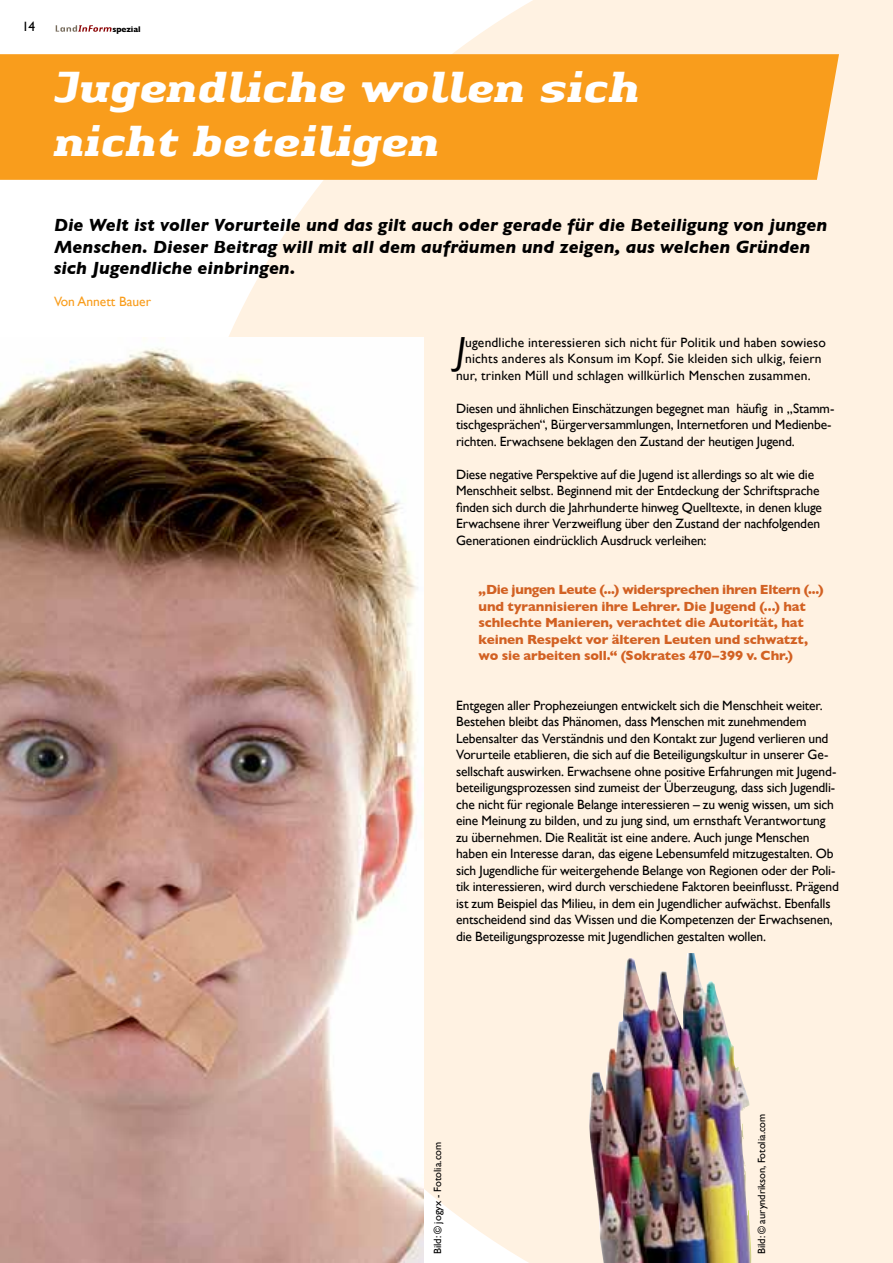
<style>
.page{position:relative;width:893px;height:1263px;background:#fff}
.page>*{position:absolute;margin:0;border:0;box-sizing:border-box;transform-origin:0 0}
.t1{font:italic 700 45px/54px "Authentic Serif Com";letter-spacing:-.015em;color:#fff}
.t2{font:italic 37.65px "Gill Sans";color:#000}
.t3{font:italic 700 18px/21.6px "Gill Sans";color:#000}
.t4{font:13.5px/16.5px "Gill Sans";letter-spacing:-.01em;color:#000}
.t5{font:700 13.5px/16.5px "Gill Sans";letter-spacing:-.01em;color:#d26123}
.t6{font:13.5px "Gill Sans";letter-spacing:.01em;color:#000}
.t7{font:13.5px "Gill Sans";letter-spacing:.015em;color:#000}
.t8{font:13.5px "Gill Sans";color:#f99d1c}
.t9{font:10.5px "Gill Sans";color:#000}
.t10{font:700 8.4px "Gill Sans";letter-spacing:-.015em;color:#000}
</style>
<div class="page">
<div style="left:228px;top:0;width:665px;height:1263px;background:#fff2e2"></div>
<svg style="left:56px;top:25px;width:56px;height:7px"></svg>
<div style="left:0;top:54px;width:839px;height:126px;background:#f99d1c"></div>
<img style="left:0;top:337px;width:424px;height:926px">
<img style="left:588px;top:953px;width:164px;height:310px">
<p class="t4" style="left:22px;top:18px;width:14px">14</p>
<p class="t10" style="left:112px;top:24px;width:30px">spezial</p>
<h1 class="t1" style="left:54px;top:61px;width:588px">Jugendliche wollen sich nicht beteiligen</h1>
<h3 class="t3" style="left:54px;top:214px;width:775px">Die Welt ist voller Vorurteile und das gilt auch oder gerade für die Beteiligung von jungen<br>Menschen. Dieser Beitrag will mit all dem aufräumen und zeigen, aus welchen Gründen sich Jugendliche einbringen.</h3>
<p class="t8" style="left:54px;top:294px;width:99px">Von Annett Bauer</p>
<h2 class="t2" style="left:456px;top:329px;width:11px">J</h2>
<p class="t6" style="left:465px;top:334px;width:362px">ugendliche interessieren sich nicht für Politik und haben sowieso</p>
<p class="t7" style="left:465px;top:351px;width:358px">nichts anderes als Konsum im Kopf. Sie kleiden sich ulkig, feiern</p>
<p class="t6" style="left:456px;top:367px;width:356px">nur, trinken Müll und schlagen willkürlich Menschen zusammen.</p>
<p class="t4" style="left:456px;top:400px;width:380px">Diesen und ähnlichen Einschätzungen begegnet man häufig in „Stamm&shy;tischgesprächen“, Bürgerversammlungen, Internetforen und Medienbe&shy;richten. Erwachsene beklagen den Zustand der heutigen Jugend.</p>
<p class="t4" style="left:456px;top:466px;width:367px">Diese negative Perspektive auf die Jugend ist allerdings so alt wie die Menschheit selbst. Beginnend mit der Entdeckung der Schriftsprache finden sich durch die Jahrhunderte hinweg Quelltexte, in denen kluge Erwachsene ihrer Verzweiflung über den Zustand der nachfolgenden Generationen eindrücklich Ausdruck verleihen:</p>
<p class="t5" style="left:479px;top:581px;width:347px">„Die jungen Leute (...) widersprechen ihren Eltern (...) und tyrannisieren ihre Lehrer. Die Jugend (...) hat schlechte Manieren, verachtet die Autorität, hat keinen Respekt vor älteren Leuten und schwatzt, wo sie arbeiten soll.“ (Sokrates 470–399 v. Chr.)</p>
<p class="t4" style="left:456px;top:697px;width:384px">Entgegen aller Prophezeiungen entwickelt sich die Menschheit weiter.<br>Bestehen bleibt das Phänomen, dass Menschen mit zunehmendem Lebensalter das Verständnis und den Kontakt zur Jugend verlieren und Vorurteile etablieren, die sich auf die Beteiligungskultur in unserer Ge&shy;sellschaft auswirken. Erwachsene ohne positive Erfahrungen mit Jugend&shy;beteiligungsprozessen sind zumeist der Überzeugung, dass sich Jugendli&shy;che nicht für regionale Belange interessieren – zu wenig wissen, um sich eine Meinung zu bilden, und zu jung sind, um ernsthaft Verantwortung zu übernehmen. Die Realität ist eine andere. Auch junge Menschen haben ein Interesse daran, das eigene Lebensumfeld mitzugestalten. Ob sich Jugendliche für weitergehende Belange von Regionen oder der Poli&shy;tik interessieren, wird durch verschiedene Faktoren beeinflusst. Prägend ist zum Beispiel das Milieu, in dem ein Jugendlicher aufwächst. Ebenfalls entscheidend sind das Wissen und die Kompetenzen der Erwachsenen, die Beteiligungsprozesse mit Jugendlichen gestalten wollen.</p>
<p class="t9" style="left:431px;top:1254px;width:114px;rotate:-90deg">Bild: © jogyx - Fotolia.com</p>
<p class="t9" style="left:755px;top:1254px;width:142px;rotate:-90deg">Bild: © auryndrikson, Fotolia.com</p>
</div>
